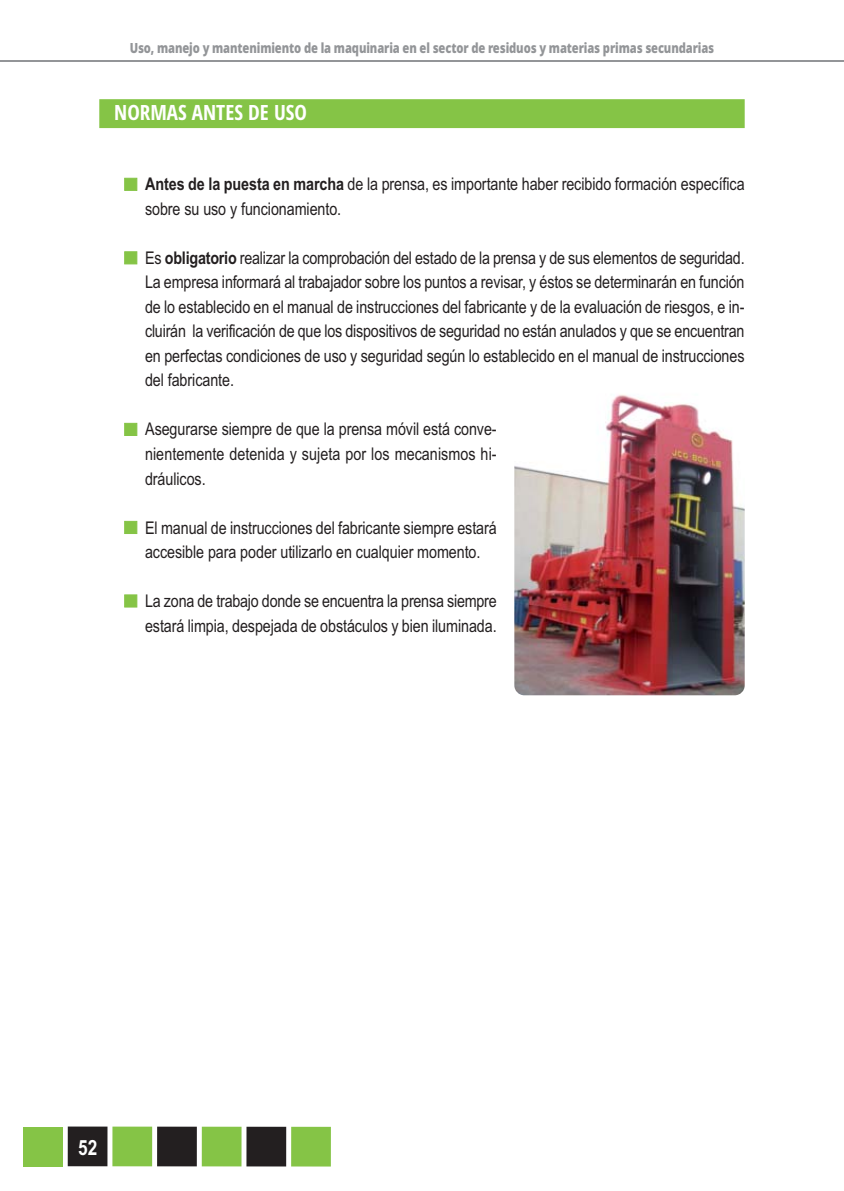
<style>
.page{position:relative;width:844px;height:1191px;background:#fff}
.page>*{position:absolute;margin:0;border:0;box-sizing:border-box;transform-origin:0 0}
.t1{font:700 condensed 21px "Open Sans";color:#fff}
.t2{font:700 21px "Arial Narrow";color:#fff}
.t3{font:17.5px/24.5px "Arial Narrow";letter-spacing:-.005em;color:#231f20;text-align:justify}
.t4{font:800 14px "Open Sans";letter-spacing:-.01em;color:#939598;scale:.8 1}
.s1{color:#85c446}
.s2{font-weight:700}
</style>
<div class="page">
<div style="left:99px;top:99px;width:645px;height:29px;background:#85c446"></div>
<div style="left:23px;top:1126px;width:40px;height:40px;background:#85c446"></div>
<div style="left:68px;top:1126px;width:39px;height:40px;background:#231f20"></div>
<div style="left:112px;top:1126px;width:40px;height:40px;background:#85c446"></div>
<div style="left:157px;top:1126px;width:40px;height:40px;background:#231f20"></div>
<div style="left:202px;top:1126px;width:39px;height:40px;background:#85c446"></div>
<div style="left:246px;top:1126px;width:40px;height:40px;background:#231f20"></div>
<div style="left:291px;top:1126px;width:40px;height:40px;background:#85c446"></div>
<hr style="left:0;top:60px;width:843px;height:2px;background:#939598">
<img style="left:514px;top:384px;width:230px;height:311px;border-radius:10px">
<p class="t4" style="left:130px;top:40px;width:732px">Uso, manejo y mantenimiento de la maquinaria en el sector de residuos y materias primas secundarias</p>
<p class="t1" style="left:114px;top:104px;width:194px">NORMAS ANTES DE USO</p>
<p class="t3" style="left:145px;top:174px;width:601px;text-indent:-21px"><span class="s1">■</span> <span class="s2">Antes de la puesta en marcha</span> de la prensa, es importante haber recibido formación específica sobre su uso y funcionamiento.</p>
<p class="t3" style="left:145px;top:247px;width:601px;text-indent:-21px"><span class="s1">■</span> Es <span class="s2">obligatorio</span> realizar la comprobación del estado de la prensa y de sus elementos de seguridad.<br>La empresa informará al trabajador sobre los puntos a revisar, y éstos se determinarán en función de lo establecido en el manual de instrucciones del fabricante y de la evaluación de riesgos, e in&shy;cluirán la verificación de que los dispositivos de seguridad no están anulados y que se encuentran en perfectas condiciones de uso y seguridad según lo establecido en el manual de instrucciones del fabricante.</p>
<p class="t3" style="left:145px;top:419px;width:353px;text-indent:-21px"><span class="s1">■</span> Asegurarse siempre de que la prensa móvil está conve&shy;nientemente detenida y sujeta por los mecanismos hi&shy;dráulicos.</p>
<p class="t3" style="left:124px;top:517px;width:374px;text-align:center"><span class="s1">■</span> El manual de instrucciones del fabricante siempre estará accesible para poder utilizarlo en cualquier momento.</p>
<p class="t3" style="left:124px;top:590px;width:374px;text-align:right"><span class="s1">■</span> La zona de trabajo donde se encuentra la prensa siempre estará limpia, despejada de obstáculos y bien iluminada.</p>
<p class="t2" style="left:78px;top:1140px;width:21px">52</p>
</div>
